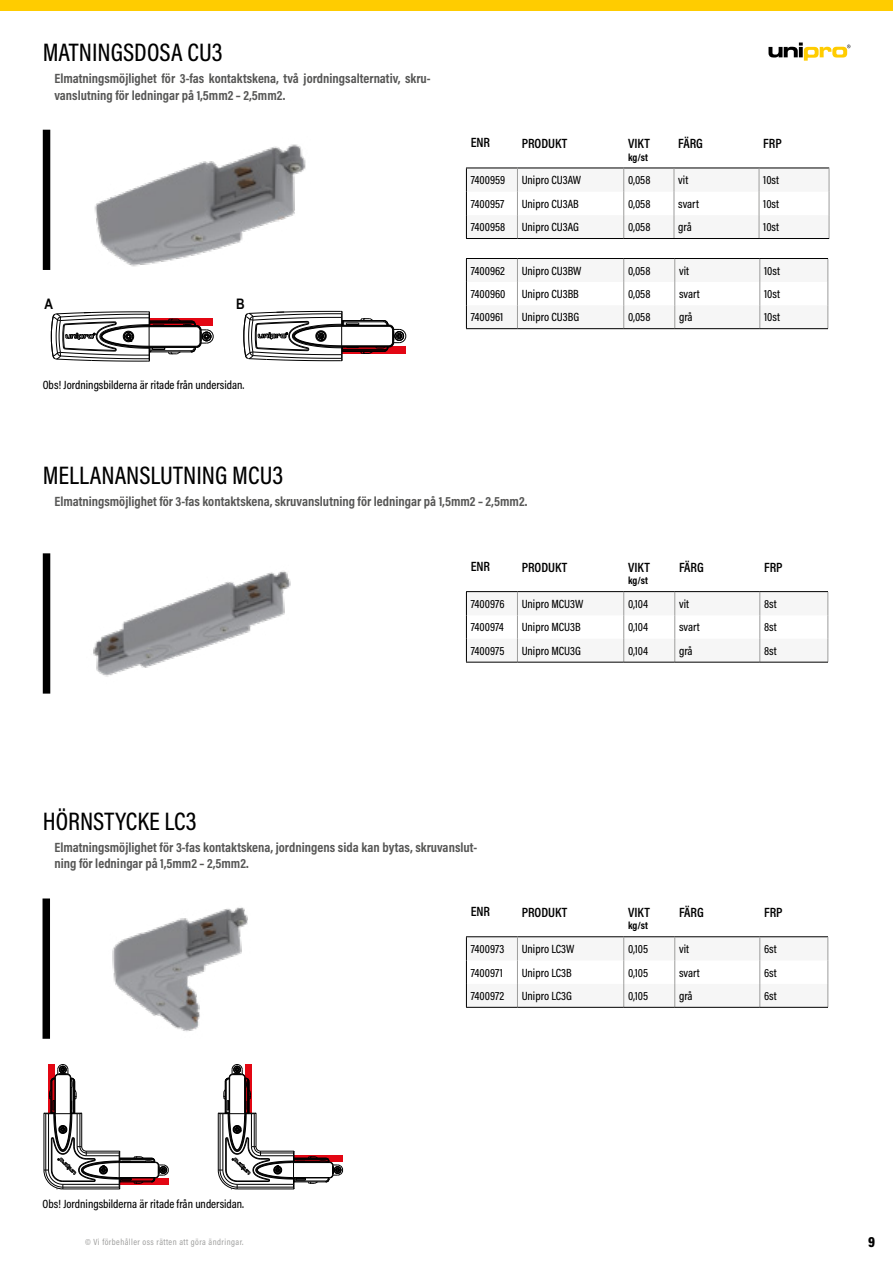
<style>
.page{position:relative;width:893px;height:1263px;background:#fff}
.page>*{position:absolute;margin:0;border:0;box-sizing:border-box;transform-origin:0 0}
.t1{font:500 25.5px "Acumin Pro Cond";color:#000}
.t2{font:900 15px "Acumin Pro Cond";color:#000}
.t3{font:700 14.55px "Arial Narrow";color:#000}
.t4{font:700 13.5px/16.2px "Acumin Pro Cond";color:#575756}
.t5{font:600 13.5px "Acumin Pro Cond";color:#000}
.t6{font:500 12px "Acumin Pro Cond";color:#000}
.t7{font:700 10.5px "Acumin Pro Cond";letter-spacing:.005em;color:#000}
.t8{font:9px "Acumin Pro Cond";letter-spacing:.05em;color:#9d9d9c}
</style>
<div class="page">
<svg style="left:768px;top:43px;width:82px;height:18px"></svg>
<div style="left:0;top:0;width:893px;height:10px;background:#fc0"></div>
<img style="left:94px;top:144px;width:212px;height:123px">
<svg style="left:466px;top:168px;width:364px;height:70px"></svg>
<hr style="left:466px;top:238px;width:51px;height:1px;background:#000">
<hr style="left:517px;top:238px;width:107px;height:1px;background:#000">
<hr style="left:624px;top:238px;width:50px;height:1px;background:#000">
<hr style="left:674px;top:238px;width:85px;height:1px;background:#000">
<hr style="left:759px;top:238px;width:70px;height:1px;background:#000">
<svg style="left:466px;top:258px;width:363px;height:71px"></svg>
<hr style="left:466px;top:328px;width:51px;height:1px;background:#000">
<hr style="left:517px;top:328px;width:107px;height:1px;background:#000">
<hr style="left:624px;top:328px;width:51px;height:1px;background:#000">
<hr style="left:675px;top:328px;width:85px;height:1px;background:#000">
<hr style="left:760px;top:328px;width:68px;height:1px;background:#000">
<hr style="left:466px;top:258px;width:51px;height:1px;background:#000">
<hr style="left:517px;top:258px;width:107px;height:1px;background:#000">
<hr style="left:624px;top:258px;width:51px;height:1px;background:#000">
<hr style="left:675px;top:258px;width:85px;height:1px;background:#000">
<hr style="left:760px;top:258px;width:68px;height:1px;background:#000">
<div style="left:43px;top:130px;width:7px;height:140px;background:#000"></div>
<svg style="left:51px;top:311px;width:163px;height:51px"></svg>
<svg style="left:149px;top:318px;width:64px;height:7px"></svg>
<svg style="left:243px;top:311px;width:163px;height:50px"></svg>
<img style="left:93px;top:571px;width:198px;height:106px">
<hr style="left:466px;top:591px;width:51px;height:1px;background:#000">
<hr style="left:517px;top:591px;width:107px;height:1px;background:#000">
<hr style="left:624px;top:591px;width:51px;height:1px;background:#000">
<hr style="left:675px;top:591px;width:85px;height:1px;background:#000">
<hr style="left:760px;top:591px;width:68px;height:1px;background:#000">
<svg style="left:466px;top:592px;width:363px;height:70px"></svg>
<hr style="left:466px;top:662px;width:51px;height:1px;background:#000">
<hr style="left:517px;top:662px;width:107px;height:1px;background:#000">
<hr style="left:624px;top:662px;width:51px;height:1px;background:#000">
<hr style="left:675px;top:662px;width:85px;height:1px;background:#000">
<hr style="left:760px;top:662px;width:68px;height:1px;background:#000">
<div style="left:43px;top:553px;width:7px;height:141px;background:#000"></div>
<img style="left:112px;top:907px;width:136px;height:125px">
<hr style="left:466px;top:936px;width:51px;height:1px;background:#000">
<hr style="left:517px;top:936px;width:107px;height:1px;background:#000">
<hr style="left:624px;top:936px;width:51px;height:1px;background:#000">
<hr style="left:675px;top:936px;width:85px;height:1px;background:#000">
<hr style="left:760px;top:936px;width:68px;height:1px;background:#000">
<svg style="left:466px;top:937px;width:363px;height:70px"></svg>
<hr style="left:466px;top:1007px;width:51px;height:1px;background:#000">
<hr style="left:517px;top:1007px;width:107px;height:1px;background:#000">
<hr style="left:624px;top:1007px;width:51px;height:1px;background:#000">
<hr style="left:675px;top:1007px;width:85px;height:1px;background:#000">
<hr style="left:760px;top:1007px;width:68px;height:1px;background:#000">
<div style="left:43px;top:898px;width:7px;height:141px;background:#000"></div>
<svg style="left:218px;top:1064px;width:125px;height:126px"></svg>
<svg style="left:294px;top:1155px;width:49px;height:6px"></svg>
<svg style="left:245px;top:1064px;width:7px;height:49px"></svg>
<svg style="left:43px;top:1064px;width:126px;height:126px"></svg>
<svg style="left:120px;top:1178px;width:48px;height:6px"></svg>
<svg style="left:49px;top:1064px;width:6px;height:49px"></svg>
<h1 class="t1" style="left:43px;top:36px;width:181px">MATNINGSDOSA CU3</h1>
<p class="t4" style="left:54px;top:70px;width:378px">Elmatningsmöjlighet för 3-fas kontaktskena, två jordningsalternativ, skru&shy;vanslutning för ledningar på 1,5mm2 – 2,5mm2.</p>
<p class="t3" style="left:44px;top:292px;width:10px">A</p>
<p class="t3" style="left:236px;top:292px;width:10px">B</p>
<p class="t6" style="left:43px;top:377px;width:203px">Obs! Jordningsbilderna är ritade från undersidan.</p>
<h1 class="t1" style="left:43px;top:459px;width:242px">MELLANANSLUTNING MCU3</h1>
<p class="t5" style="left:471px;top:134px;width:21px">ENR</p>
<p class="t5" style="left:522px;top:135px;width:47px">PRODUKT</p>
<p class="t5" style="left:628px;top:135px;width:23px">VIKT</p>
<p class="t7" style="left:628px;top:150px;width:22px">kg/st</p>
<p class="t5" style="left:678px;top:135px;width:26px">FÄRG</p>
<p class="t5" style="left:763px;top:135px;width:20px">FRP</p>
<p class="t6" style="left:471px;top:173px;width:36px">7400959</p>
<p class="t6" style="left:522px;top:173px;width:61px">Unipro CU3AW</p>
<p class="t6" style="left:628px;top:173px;width:24px">0,058</p>
<p class="t6" style="left:678px;top:173px;width:12px">vit</p>
<p class="t6" style="left:763px;top:173px;width:17px">10st</p>
<p class="t6" style="left:471px;top:196px;width:35px">7400957</p>
<p class="t6" style="left:522px;top:196px;width:59px">Unipro CU3AB</p>
<p class="t6" style="left:628px;top:196px;width:24px">0,058</p>
<p class="t6" style="left:678px;top:196px;width:22px">svart</p>
<p class="t6" style="left:763px;top:196px;width:17px">10st</p>
<p class="t6" style="left:471px;top:219px;width:36px">7400958</p>
<p class="t6" style="left:522px;top:219px;width:59px">Unipro CU3AG</p>
<p class="t6" style="left:628px;top:219px;width:24px">0,058</p>
<p class="t6" style="left:678px;top:219px;width:15px">grå</p>
<p class="t6" style="left:763px;top:219px;width:17px">10st</p>
<p class="t6" style="left:471px;top:263px;width:36px">7400962</p>
<p class="t6" style="left:522px;top:263px;width:61px">Unipro CU3BW</p>
<p class="t6" style="left:628px;top:263px;width:24px">0,058</p>
<p class="t6" style="left:679px;top:263px;width:12px">vit</p>
<p class="t6" style="left:764px;top:263px;width:17px">10st</p>
<p class="t6" style="left:471px;top:286px;width:36px">7400960</p>
<p class="t6" style="left:522px;top:286px;width:59px">Unipro CU3BB</p>
<p class="t6" style="left:628px;top:286px;width:24px">0,058</p>
<p class="t6" style="left:679px;top:286px;width:22px">svart</p>
<p class="t6" style="left:764px;top:286px;width:17px">10st</p>
<p class="t6" style="left:471px;top:309px;width:34px">7400961</p>
<p class="t6" style="left:522px;top:309px;width:59px">Unipro CU3BG</p>
<p class="t6" style="left:628px;top:309px;width:24px">0,058</p>
<p class="t6" style="left:679px;top:309px;width:15px">grå</p>
<p class="t6" style="left:764px;top:309px;width:17px">10st</p>
<p class="t4" style="left:54px;top:493px;width:474px">Elmatningsmöjlighet för 3-fas kontaktskena, skruvanslutning för ledningar på 1,5mm2 – 2,5mm2.</p>
<p class="t5" style="left:471px;top:558px;width:21px">ENR</p>
<p class="t5" style="left:522px;top:558px;width:47px">PRODUKT</p>
<p class="t5" style="left:628px;top:558px;width:23px">VIKT</p>
<p class="t7" style="left:628px;top:574px;width:22px">kg/st</p>
<p class="t5" style="left:679px;top:558px;width:26px">FÄRG</p>
<p class="t5" style="left:764px;top:558px;width:20px">FRP</p>
<h1 class="t1" style="left:43px;top:805px;width:155px">HÖRNSTYCKE LC3</h1>
<p class="t6" style="left:471px;top:596px;width:35px">7400976</p>
<p class="t6" style="left:522px;top:596px;width:63px">Unipro MCU3W</p>
<p class="t6" style="left:628px;top:596px;width:22px">0,104</p>
<p class="t6" style="left:679px;top:596px;width:12px">vit</p>
<p class="t6" style="left:764px;top:596px;width:14px">8st</p>
<p class="t6" style="left:471px;top:619px;width:35px">7400974</p>
<p class="t6" style="left:522px;top:619px;width:61px">Unipro MCU3B</p>
<p class="t6" style="left:628px;top:619px;width:22px">0,104</p>
<p class="t6" style="left:679px;top:619px;width:22px">svart</p>
<p class="t6" style="left:764px;top:619px;width:14px">8st</p>
<p class="t6" style="left:471px;top:643px;width:35px">7400975</p>
<p class="t6" style="left:522px;top:643px;width:61px">Unipro MCU3G</p>
<p class="t6" style="left:628px;top:643px;width:22px">0,104</p>
<p class="t6" style="left:679px;top:643px;width:15px">grå</p>
<p class="t6" style="left:764px;top:643px;width:14px">8st</p>
<p class="t4" style="left:54px;top:839px;width:424px">Elmatningsmöjlighet för 3-fas kontaktskena, jordningens sida kan bytas, skruvanslut&shy;ning för ledningar på 1,5mm2 – 2,5mm2.</p>
<p class="t5" style="left:471px;top:903px;width:21px">ENR</p>
<p class="t5" style="left:522px;top:903px;width:47px">PRODUKT</p>
<p class="t5" style="left:628px;top:903px;width:23px">VIKT</p>
<p class="t7" style="left:628px;top:919px;width:22px">kg/st</p>
<p class="t5" style="left:679px;top:903px;width:26px">FÄRG</p>
<p class="t5" style="left:764px;top:903px;width:20px">FRP</p>
<p class="t6" style="left:43px;top:1196px;width:203px">Obs! Jordningsbilderna är ritade från undersidan.</p>
<p class="t6" style="left:471px;top:941px;width:35px">7400973</p>
<p class="t6" style="left:522px;top:941px;width:54px">Unipro LC3W</p>
<p class="t6" style="left:628px;top:941px;width:22px">0,105</p>
<p class="t6" style="left:679px;top:941px;width:12px">vit</p>
<p class="t6" style="left:764px;top:941px;width:14px">6st</p>
<p class="t6" style="left:471px;top:965px;width:34px">7400971</p>
<p class="t6" style="left:522px;top:965px;width:52px">Unipro LC3B</p>
<p class="t6" style="left:628px;top:965px;width:22px">0,105</p>
<p class="t6" style="left:679px;top:965px;width:22px">svart</p>
<p class="t6" style="left:764px;top:965px;width:14px">6st</p>
<p class="t6" style="left:471px;top:988px;width:35px">7400972</p>
<p class="t6" style="left:522px;top:988px;width:52px">Unipro LC3G</p>
<p class="t6" style="left:628px;top:988px;width:22px">0,105</p>
<p class="t6" style="left:679px;top:988px;width:15px">grå</p>
<p class="t6" style="left:764px;top:988px;width:14px">6st</p>
<p class="t8" style="left:85px;top:1236px;width:160px">© Vi förbehåller oss rätten att göra ändringar.</p>
<p class="t2" style="left:868px;top:1232px;width:8px">9</p>
</div>
